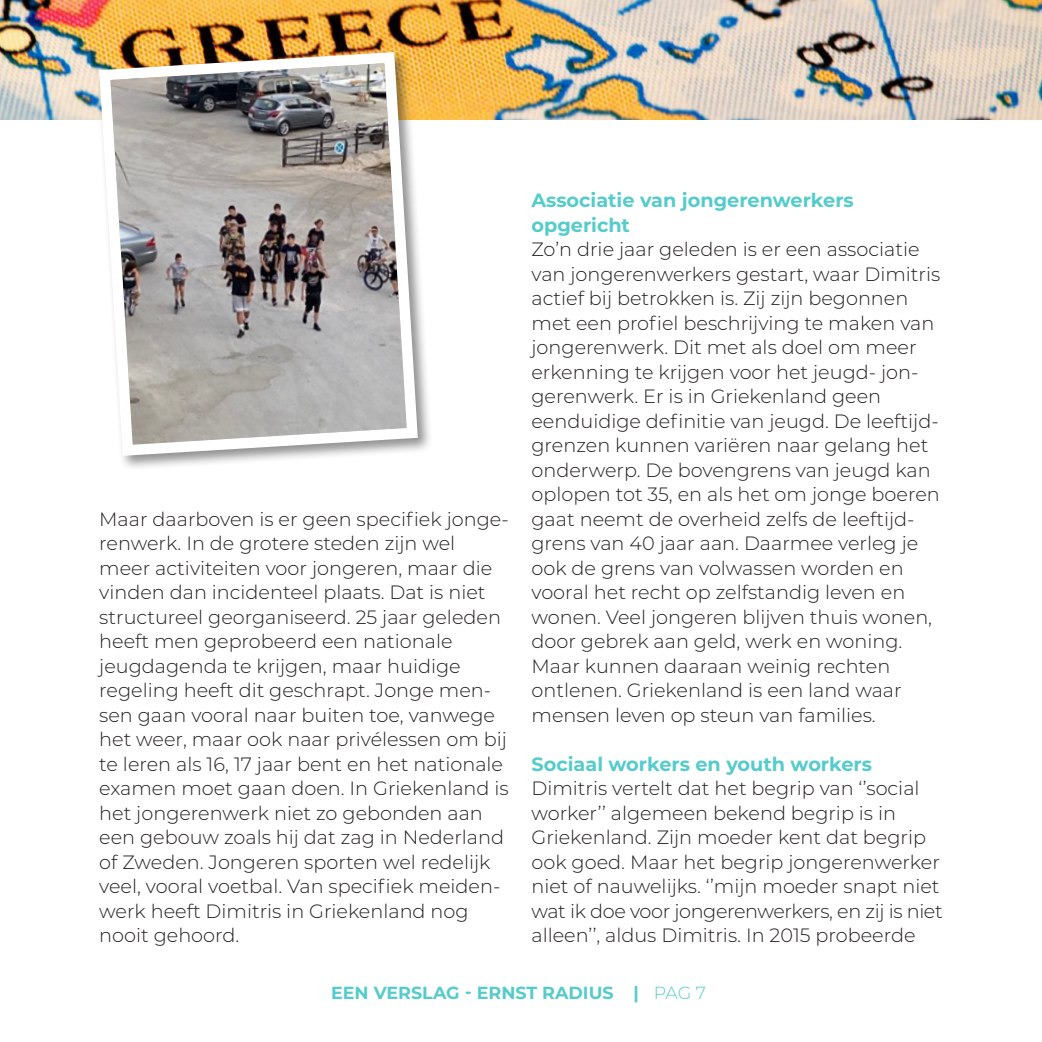
<style>
.page{position:relative;width:1042px;height:1042px;background:#fff}
.page>*{position:absolute;margin:0;border:0;box-sizing:border-box;transform-origin:0 0}
.plat{font:300 19.25px/24.5px "Montserrat";color:#231f20}
.kop{font:700 19.25px/24.5px "Montserrat";color:#55cbcb}
.t1{font:700 17.5px "Montserrat";color:#55cbcb}
.s1{font-weight:300}
</style>
<div class="page">
<img style="left:0;top:0;width:1042px;height:119px">
<div style="left:96px;top:49px;width:337px;height:422px;background:#231f20;opacity:.5"></div>
<img style="left:94px;top:47px;width:329px;height:414px">
<p class="plat" style="left:99px;top:506px;width:411px">Maar daarboven is er geen specifiek jonge&shy;renwerk. In de grotere steden zijn wel meer activiteiten voor jongeren, maar die vinden dan incidenteel plaats. Dat is niet structureel georganiseerd. 25 jaar geleden heeft men geprobeerd een nationale jeugdagenda te krijgen, maar huidige regeling heeft dit geschrapt. Jonge men&shy;sen gaan vooral naar buiten toe, vanwege het weer, maar ook naar privélessen om bij te leren als 16, 17 jaar bent en het nationale examen moet gaan doen. In Griekenland is het jongerenwerk niet zo gebonden aan een gebouw zoals hij dat zag in Nederland of Zweden. Jongeren sporten wel redelijk veel, vooral voetbal. Van specifiek meiden&shy;werk heeft Dimitris in Griekenland nog nooit gehoord.</p>
<p class="kop" style="left:531px;top:187px;width:324px">Associatie van jongerenwerkers opgericht</p>
<p class="plat" style="left:531px;top:236px;width:410px">Zo’n drie jaar geleden is er een associatie van jongerenwerkers gestart, waar Dimitris actief bij betrokken is. Zij zijn begonnen met een profiel beschrijving te maken van jongerenwerk. Dit met als doel om meer erkenning te krijgen voor het jeugd- jon&shy;gerenwerk. Er is in Griekenland geen eenduidige definitie van jeugd. De leeftijd&shy;grenzen kunnen variëren naar gelang het onderwerp. De bovengrens van jeugd kan oplopen tot 35, en als het om jonge boeren gaat neemt de overheid zelfs de leeftijd&shy;grens van 40 jaar aan. Daarmee verleg je ook de grens van volwassen worden en vooral het recht op zelfstandig leven en wonen. Veel jongeren blijven thuis wonen, door gebrek aan geld, werk en woning.<br>Maar kunnen daaraan weinig rechten ontlenen. Griekenland is een land waar mensen leven op steun van families.</p>
<p class="kop" style="left:531px;top:751px;width:342px">Sociaal workers en youth workers</p>
<p class="plat" style="left:531px;top:775px;width:413px">Dimitris vertelt dat het begrip van ‘’social worker’’ algemeen bekend begrip is in Griekenland. Zijn moeder kent dat begrip ook goed. Maar het begrip jongerenwerker niet of nauwelijks. ‘’mijn moeder snapt niet wat ik doe voor jongerenwerkers, en zij is niet alleen’’, aldus Dimitris. In 2015 probeerde</p>
<p class="t1" style="left:331px;top:980px;width:376px">EEN VERSLAG - ERNST RADIUS | <span class="s1">PAG 7</span></p>
</div>
